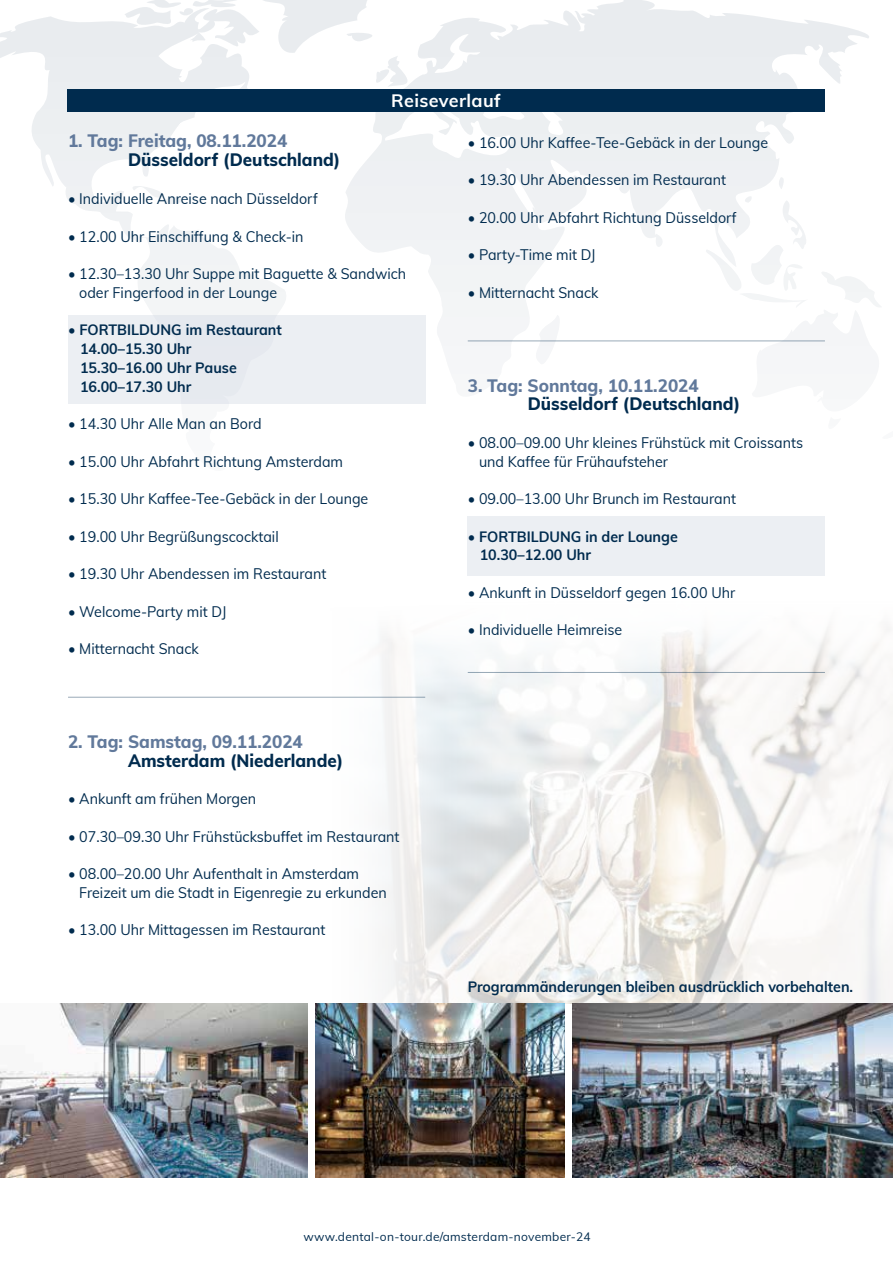
<style>
.page{position:relative;width:893px;height:1263px;background:#fff}
.page>*{position:absolute;margin:0;border:0;box-sizing:border-box;transform-origin:0 0}
.t1{font:800 18px "Muli";color:#61799b;scale:.95 1}
.t2{font:800 18px "Muli";color:#002b4e;scale:.95 1}
.t3{font:700 18px "Muli";letter-spacing:.02em;color:#fff}
.t4{font:15px/18.8px "Muli";color:#002b4e;scale:.95 1}
.t5{font:700 15px/18.8px "Muli";color:#002b4e;scale:.95 1}
.t6{font:12px "Muli";letter-spacing:.02em;color:#002b4e}
</style>
<div class="page">
<svg style="left:0;top:0;width:881px;height:404px"></svg>
<div style="left:468px;top:516px;width:357px;height:60px;background:#eceff3"></div>
<img style="left:302px;top:629px;width:591px;height:374px">
<div style="left:67px;top:89px;width:758px;height:23px;background:#002b4e"></div>
<img style="left:573px;top:1003px;width:320px;height:175px">
<img style="left:0;top:1003px;width:307px;height:175px">
<img style="left:315px;top:1003px;width:249px;height:175px">
<div style="left:68px;top:315px;width:357px;height:89px;background:#eceff3"></div>
<hr style="left:68px;top:697px;width:357px;height:1px;background:#002b4e">
<hr style="left:468px;top:341px;width:357px;height:1px;background:#002b4e">
<hr style="left:468px;top:672px;width:357px;height:1px;background:#002b4e">
<p class="t3" style="left:391px;top:88px;width:111px">Reiseverlauf</p>
<p class="t1" style="left:68px;top:127px;width:232px">1. Tag: Freitag, 08.11.2024</p>
<p class="t2" style="left:128px;top:146px;width:225px">Düsseldorf (Deutschland)</p>
<p class="t4" style="left:68px;top:189px;width:264px">• Individuelle Anreise nach Düsseldorf</p>
<p class="t4" style="left:68px;top:226px;width:249px">• 12.00 Uhr Einschiffung &amp; Check-in</p>
<p class="t4" style="left:79px;top:264px;width:346px;text-indent:-11px">• 12.30–13.30 Uhr Suppe mit Baguette &amp; Sandwich oder Fingerfood in der Lounge</p>
<p class="t5" style="left:80px;top:320px;width:214px;text-indent:-12px">• FORTBILDUNG im Restaurant<br>14.00–15.30 Uhr<br>15.30–16.00 Uhr Pause<br>16.00–17.30 Uhr</p>
<p class="t4" style="left:68px;top:414px;width:205px">• 14.30 Uhr Alle Man an Bord</p>
<p class="t4" style="left:68px;top:451px;width:291px">• 15.00 Uhr Abfahrt Richtung Amsterdam</p>
<p class="t4" style="left:68px;top:489px;width:318px">• 15.30 Uhr Kaffee-Tee-Gebäck in der Lounge</p>
<p class="t4" style="left:68px;top:526px;width:223px">• 19.00 Uhr Begrüßungscocktail</p>
<p class="t4" style="left:68px;top:564px;width:273px">• 19.30 Uhr Abendessen im Restaurant</p>
<p class="t4" style="left:68px;top:601px;width:168px">• Welcome-Party mit DJ</p>
<p class="t4" style="left:68px;top:639px;width:139px">• Mitternacht Snack</p>
<p class="t1" style="left:68px;top:728px;width:249px">2. Tag: Samstag, 09.11.2024</p>
<p class="t2" style="left:128px;top:747px;width:228px">Amsterdam (Niederlande)</p>
<p class="t4" style="left:68px;top:789px;width:200px">• Ankunft am frühen Morgen</p>
<p class="t4" style="left:68px;top:826px;width:351px">• 07.30–09.30 Uhr Frühstücksbuffet im Restaurant</p>
<p class="t4" style="left:79px;top:864px;width:325px;text-indent:-11px">• 08.00–20.00 Uhr Aufenthalt in Amsterdam<br>Freizeit um die Stadt in Eigenregie zu erkunden</p>
<p class="t4" style="left:68px;top:920px;width:272px">• 13.00 Uhr Mittagessen im Restaurant</p>
<p class="t4" style="left:468px;top:132px;width:318px">• 16.00 Uhr Kaffee-Tee-Gebäck in der Lounge</p>
<p class="t4" style="left:468px;top:170px;width:273px">• 19.30 Uhr Abendessen im Restaurant</p>
<p class="t4" style="left:468px;top:207px;width:285px">• 20.00 Uhr Abfahrt Richtung Düsseldorf</p>
<p class="t4" style="left:468px;top:245px;width:136px">• Party-Time mit DJ</p>
<p class="t4" style="left:468px;top:282px;width:139px">• Mitternacht Snack</p>
<p class="t1" style="left:468px;top:372px;width:245px">3. Tag: Sonntag, 10.11.2024</p>
<p class="t2" style="left:528px;top:391px;width:225px">Düsseldorf (Deutschland)</p>
<p class="t4" style="left:479px;top:432px;width:343px;text-indent:-11px">• 08.00–09.00 Uhr kleines Frühstück mit Croissants und Kaffee für Frühaufsteher</p>
<p class="t4" style="left:468px;top:489px;width:284px">• 09.00–13.00 Uhr Brunch im Restaurant</p>
<p class="t5" style="left:480px;top:526px;width:210px;text-indent:-12px">• FORTBILDUNG in der Lounge<br>10.30–12.00 Uhr</p>
<p class="t4" style="left:468px;top:582px;width:283px">• Ankunft in Düsseldorf gegen 16.00 Uhr</p>
<p class="t4" style="left:468px;top:620px;width:164px">• Individuelle Heimreise</p>
<p class="t5" style="left:468px;top:976px;width:407px">Programmänderungen bleiben ausdrücklich vorbehalten.</p>
<p class="t6" style="left:304px;top:1228px;width:289px">www.dental-on-tour.de/amsterdam-november-24</p>
</div>
